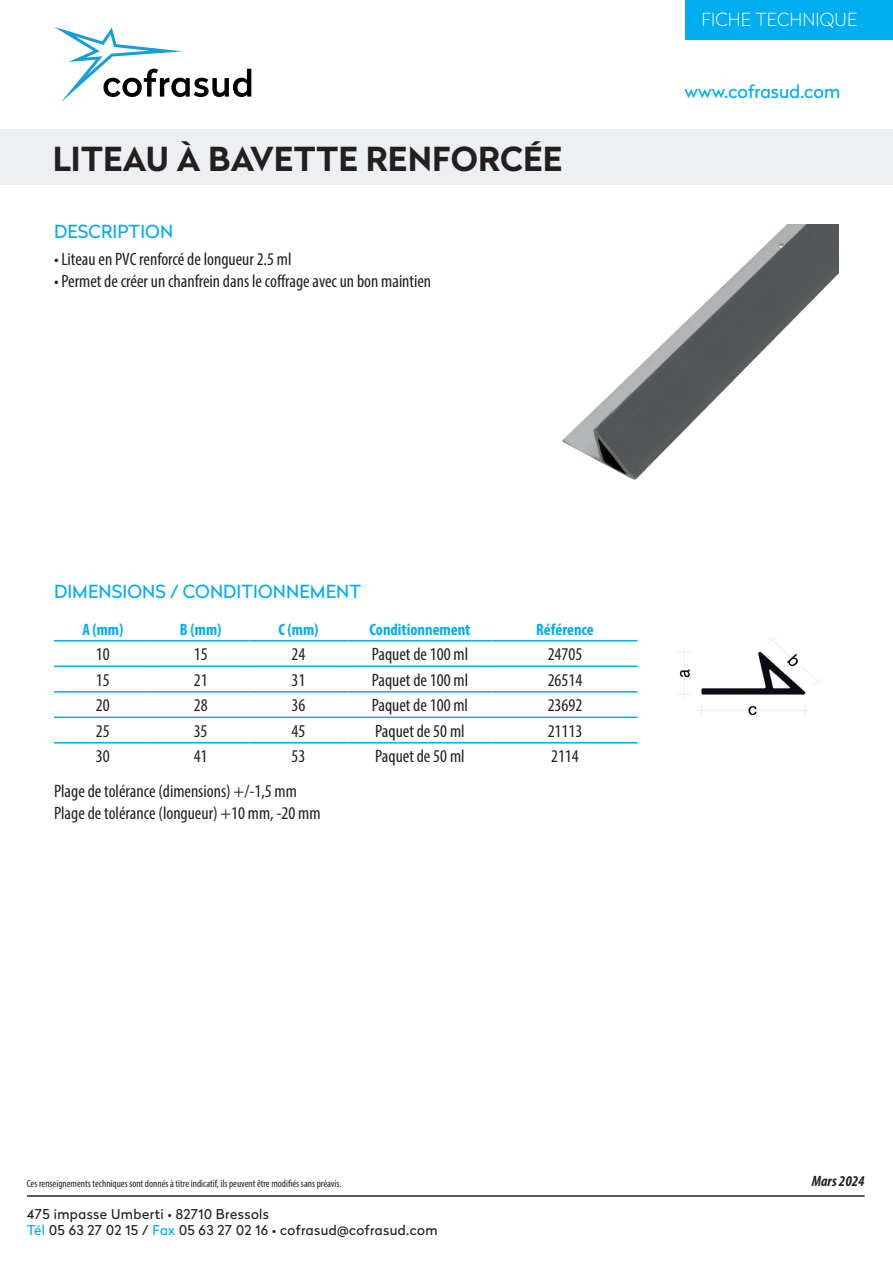
<style>
.page{position:relative;width:893px;height:1263px;background:#fff}
.page>*{position:absolute;margin:0;border:0;box-sizing:border-box;transform-origin:0 0}
.t1{font:700 33px "Radikal";letter-spacing:.005em;color:#231f20}
.t2{font:condensed 18px/21.6px "Myriad Pro";color:#231f20}
.t3{font:18px "Radikal";letter-spacing:.005em;color:#00aeef}
.t4{font:100 18px "Radikal";letter-spacing:.005em;color:#fff}
.t5{font:700 condensed 16.5px "Myriad Pro";color:#00aeef}
.t6{font:italic 700 condensed 15px "Myriad Pro";color:#231f20}
.t7{font:13.5px/16.2px "Radikal";letter-spacing:.03em;color:#231f20}
.t8{font:condensed 10.5px "Myriad Pro";color:#231f20}
.s1{color:#00aeef}
</style>
<div class="page">
<div style="left:0;top:130px;width:893px;height:55px;background:#edf0f2"></div>
<svg style="left:54px;top:27px;width:197px;height:75px"></svg>
<div style="left:685px;top:0;width:208px;height:40px;background:#00aeef"></div>
<hr style="left:27px;top:1195px;width:838px;height:2px;background:#231f20">
<svg style="left:54px;top:641px;width:584px;height:103px"></svg>
<hr style="left:54px;top:640px;width:98px;height:1px;background:#00aeef">
<hr style="left:152px;top:640px;width:98px;height:1px;background:#00aeef">
<hr style="left:250px;top:640px;width:97px;height:1px;background:#00aeef">
<hr style="left:347px;top:640px;width:145px;height:1px;background:#00aeef">
<hr style="left:492px;top:640px;width:146px;height:1px;background:#00aeef">
<hr style="left:54px;top:665px;width:98px;height:2px;background:#00aeef">
<hr style="left:152px;top:665px;width:98px;height:2px;background:#00aeef">
<hr style="left:250px;top:665px;width:97px;height:2px;background:#00aeef">
<hr style="left:347px;top:665px;width:145px;height:2px;background:#00aeef">
<hr style="left:492px;top:665px;width:146px;height:2px;background:#00aeef">
<hr style="left:54px;top:691px;width:98px;height:1px;background:#00aeef">
<hr style="left:152px;top:691px;width:98px;height:1px;background:#00aeef">
<hr style="left:250px;top:691px;width:97px;height:1px;background:#00aeef">
<hr style="left:347px;top:691px;width:145px;height:1px;background:#00aeef">
<hr style="left:492px;top:691px;width:146px;height:1px;background:#00aeef">
<hr style="left:54px;top:716px;width:98px;height:2px;background:#00aeef">
<hr style="left:152px;top:716px;width:98px;height:2px;background:#00aeef">
<hr style="left:250px;top:716px;width:97px;height:2px;background:#00aeef">
<hr style="left:347px;top:716px;width:145px;height:2px;background:#00aeef">
<hr style="left:492px;top:716px;width:146px;height:2px;background:#00aeef">
<hr style="left:54px;top:742px;width:98px;height:1px;background:#00aeef">
<hr style="left:152px;top:742px;width:98px;height:1px;background:#00aeef">
<hr style="left:250px;top:742px;width:97px;height:1px;background:#00aeef">
<hr style="left:347px;top:742px;width:145px;height:1px;background:#00aeef">
<hr style="left:492px;top:742px;width:146px;height:1px;background:#00aeef">
<img style="left:562px;top:225px;width:277px;height:255px">
<img style="left:678px;top:636px;width:144px;height:80px">
<h1 class="t1" style="left:53px;top:135px;width:511px">LITEAU À BAVETTE RENFORCÉE</h1>
<p class="t3" style="left:54px;top:219px;width:121px">DESCRIPTION</p>
<p class="t2" style="left:54px;top:248px;width:239px">• Liteau en PVC renforcé de longueur 2.5 ml</p>
<p class="t2" style="left:54px;top:270px;width:379px">• Permet de créer un chanfrein dans le coffrage avec un bon maintien</p>
<p class="t4" style="left:701px;top:7px;width:157px">FICHE TECHNIQUE</p>
<p class="t3" style="left:685px;top:78px;width:157px">www.cofrasud.com</p>
<p class="t3" style="left:54px;top:578px;width:309px">DIMENSIONS / CONDITIONNEMENT</p>
<p class="t5" style="left:82px;top:619px;width:43px">A (mm)</p>
<p class="t5" style="left:180px;top:619px;width:43px">B (mm)</p>
<p class="t5" style="left:278px;top:619px;width:42px">C (mm)</p>
<p class="t5" style="left:369px;top:619px;width:102px">Conditionnement</p>
<p class="t5" style="left:536px;top:619px;width:59px">Référence</p>
<p class="t2" style="left:96px;top:643px;width:15px">10</p>
<p class="t2" style="left:194px;top:643px;width:15px">15</p>
<p class="t2" style="left:292px;top:643px;width:15px">24</p>
<p class="t2" style="left:372px;top:643px;width:98px">Paquet de 100 ml</p>
<p class="t2" style="left:548px;top:643px;width:36px">24705</p>
<p class="t2" style="left:96px;top:669px;width:15px">15</p>
<p class="t2" style="left:194px;top:669px;width:15px">21</p>
<p class="t2" style="left:292px;top:669px;width:15px">31</p>
<p class="t2" style="left:372px;top:669px;width:98px">Paquet de 100 ml</p>
<p class="t2" style="left:548px;top:669px;width:36px">26514</p>
<p class="t2" style="left:96px;top:694px;width:15px">20</p>
<p class="t2" style="left:194px;top:694px;width:15px">28</p>
<p class="t2" style="left:292px;top:694px;width:15px">36</p>
<p class="t2" style="left:372px;top:694px;width:98px">Paquet de 100 ml</p>
<p class="t2" style="left:548px;top:694px;width:36px">23692</p>
<p class="t2" style="left:96px;top:720px;width:15px">25</p>
<p class="t2" style="left:194px;top:720px;width:15px">35</p>
<p class="t2" style="left:292px;top:720px;width:15px">45</p>
<p class="t2" style="left:375px;top:720px;width:91px">Paquet de 50 ml</p>
<p class="t2" style="left:548px;top:720px;width:36px">21113</p>
<p class="t2" style="left:96px;top:745px;width:15px">30</p>
<p class="t2" style="left:194px;top:745px;width:15px">41</p>
<p class="t2" style="left:292px;top:745px;width:15px">53</p>
<p class="t2" style="left:375px;top:745px;width:91px">Paquet de 50 ml</p>
<p class="t2" style="left:551px;top:745px;width:29px">2114</p>
<p class="t2" style="left:54px;top:780px;width:268px">Plage de tolérance (dimensions) +/-1,5 mm<br>Plage de tolérance (longueur) +10 mm, -20 mm</p>
<p class="t8" style="left:27px;top:1177px;width:316px">Ces renseignements techniques sont donnés à titre indicatif, ils peuvent être modifiés sans préavis.</p>
<p class="t7" style="left:27px;top:1205px;width:412px">475 impasse Umberti • 82710 Bressols<br><span class="s1">Tél</span> 05 63 27 02 15 / <span class="s1">Fax</span> 05 63 27 02 16 • cofrasud@cofrasud.com</p>
<p class="t6" style="left:812px;top:1172px;width:54px">Mars 2024</p>
</div>
